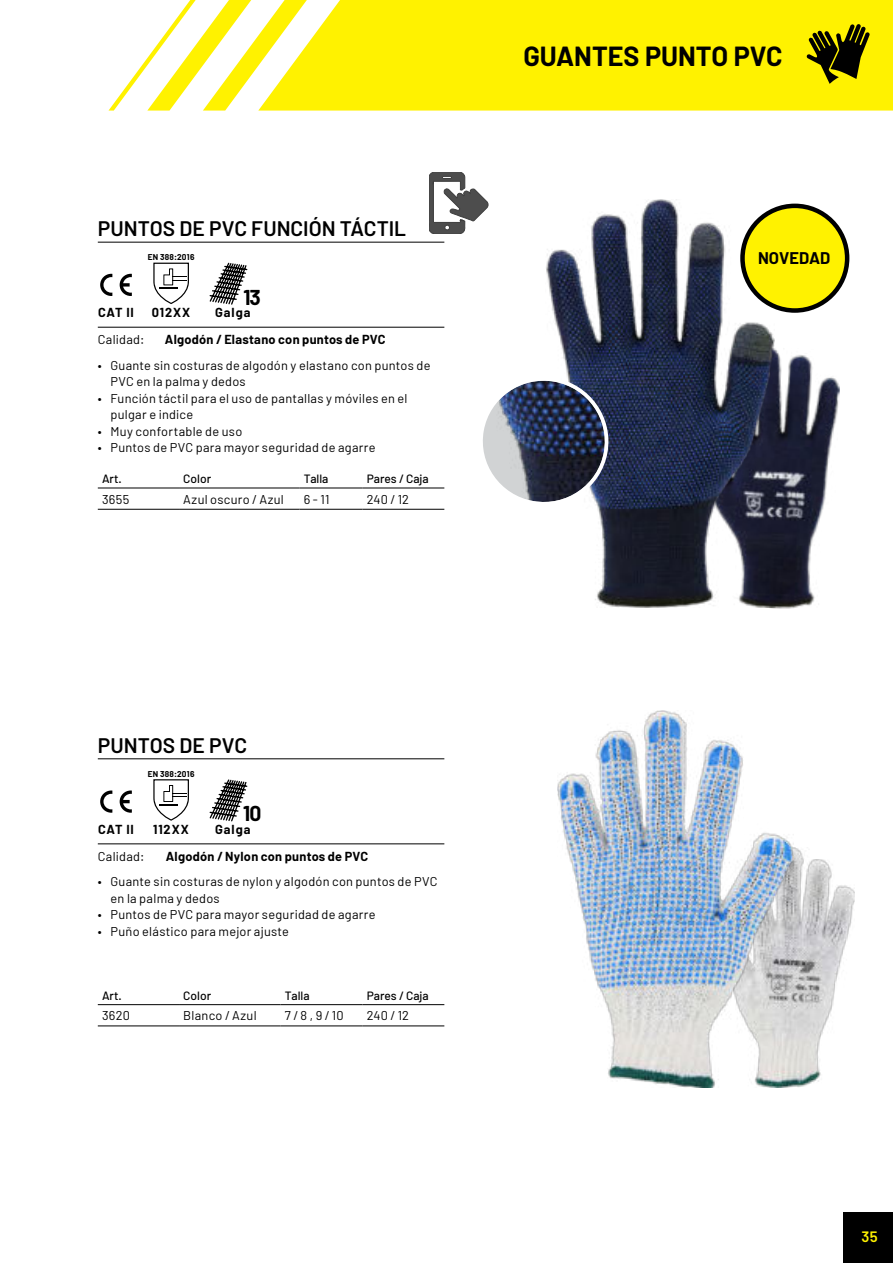
<style>
.page{position:relative;width:893px;height:1263px;background:#fff}
.page>*{position:absolute;margin:0;border:0;box-sizing:border-box;transform-origin:0 0}
.t1{font:700 27px "Barlow";color:#000}
.t2{font:600 21px "Barlow";color:#000}
.t3{font:700 21px "Barlow";color:#000}
.t4{font:700 16.5px "Barlow";letter-spacing:.005em;color:#000}
.t5{font:600 15px "Barlow";color:#fff200}
.t6{font:12.75px/16.5px "Barlow";letter-spacing:.02em;color:#000}
.t7{font:700 12.75px "Barlow";letter-spacing:.02em;color:#000}
.t8{font:500 12px "Barlow";color:#000}
.t9{font:700 8.25px "Barlow";letter-spacing:.035em;color:#000}
</style>
<div class="page">
<img style="left:793px;top:847px;width:62px;height:240px">
<img style="left:558px;top:711px;width:235px;height:376px">
<img style="left:770px;top:345px;width:70px;height:264px">
<img style="left:546px;top:200px;width:228px;height:408px">
<svg style="left:483px;top:370px;width:133px;height:139px"></svg>
<div style="left:742px;top:206px;width:105px;height:104px;background:#fff200;border-radius:50%"></div>
<div style="left:740px;top:204px;width:109px;height:109px;border:4px solid #000;border-radius:50%"></div>
<svg style="left:108px;top:0;width:785px;height:111px;fill:#fff200"></svg>
<svg style="left:807px;top:24px;width:63px;height:60px;background:#7f7800"></svg>
<hr style="left:98px;top:242px;width:346px;height:1px;background:#000">
<hr style="left:98px;top:327px;width:346px;height:1px;background:#000">
<svg style="left:120px;top:274px;width:12px;height:22px"></svg>
<svg style="left:100px;top:274px;width:12px;height:22px"></svg>
<svg style="left:153px;top:263px;width:36px;height:41px"></svg>
<svg style="left:209px;top:262px;width:39px;height:43px"></svg>
<hr style="left:98px;top:488px;width:81px;height:1px;background:#000">
<hr style="left:179px;top:488px;width:120px;height:1px;background:#000">
<hr style="left:299px;top:488px;width:64px;height:1px;background:#000">
<hr style="left:363px;top:488px;width:81px;height:1px;background:#000">
<hr style="left:98px;top:509px;width:81px;height:1px;background:#000">
<hr style="left:179px;top:509px;width:120px;height:1px;background:#000">
<hr style="left:299px;top:509px;width:64px;height:1px;background:#000">
<hr style="left:363px;top:509px;width:81px;height:1px;background:#000">
<hr style="left:98px;top:758px;width:346px;height:1px;background:#000">
<hr style="left:98px;top:843px;width:346px;height:1px;background:#000">
<svg style="left:120px;top:790px;width:12px;height:23px"></svg>
<svg style="left:100px;top:790px;width:12px;height:23px"></svg>
<svg style="left:153px;top:779px;width:36px;height:42px"></svg>
<svg style="left:209px;top:779px;width:39px;height:43px"></svg>
<hr style="left:98px;top:1004px;width:81px;height:1px;background:#000">
<hr style="left:179px;top:1004px;width:102px;height:1px;background:#000">
<hr style="left:281px;top:1004px;width:82px;height:1px;background:#000">
<hr style="left:363px;top:1004px;width:81px;height:1px;background:#000">
<hr style="left:98px;top:1026px;width:81px;height:1px;background:#000">
<hr style="left:179px;top:1026px;width:102px;height:1px;background:#000">
<hr style="left:281px;top:1026px;width:82px;height:1px;background:#000">
<hr style="left:363px;top:1026px;width:81px;height:1px;background:#000">
<svg style="left:429px;top:172px;width:59px;height:62px"></svg>
<div style="left:843px;top:1212px;width:50px;height:51px;background:#000"></div>
<h2 class="t2" style="left:98px;top:220px;width:310px">PUNTOS DE PVC FUNCIÓN TÁCTIL</h2>
<p class="t9" style="left:148px;top:254px;width:48px">EN 388:2016</p>
<p class="t7" style="left:98px;top:307px;width:37px">CAT II</p>
<p class="t7" style="left:152px;top:307px;width:40px">012XX</p>
<h2 class="t3" style="left:243px;top:289px;width:19px">13</h2>
<p class="t7" style="left:215px;top:307px;width:37px">Galga</p>
<p class="t6" style="left:98px;top:332px;width:48px">Calidad:</p>
<p class="t7" style="left:165px;top:334px;width:222px">Algodón / Elastano con puntos de PVC</p>
<p class="t6" style="left:111px;top:358px;width:321px;text-indent:-13px">• Guante sin costuras de algodón y elastano con puntos de<br>PVC en la palma y dedos</p>
<p class="t6" style="left:111px;top:391px;width:298px;text-indent:-13px">• Función táctil para el uso de pantallas y móviles en el pulgar e indice</p>
<p class="t6" style="left:98px;top:424px;width:146px">• Muy confortable de uso</p>
<p class="t6" style="left:98px;top:440px;width:279px">• Puntos de PVC para mayor seguridad de agarre</p>
<p class="t8" style="left:102px;top:474px;width:21px">Art.</p>
<p class="t8" style="left:183px;top:474px;width:29px">Color</p>
<p class="t8" style="left:304px;top:474px;width:26px">Talla</p>
<p class="t8" style="left:367px;top:474px;width:63px">Pares / Caja</p>
<p class="t6" style="left:102px;top:490px;width:29px">3655</p>
<p class="t6" style="left:183px;top:491px;width:102px">Azul oscuro / Azul</p>
<p class="t6" style="left:304px;top:491px;width:27px">6 - 11</p>
<p class="t6" style="left:367px;top:491px;width:44px">240 / 12</p>
<h1 class="t1" style="left:523px;top:45px;width:261px">GUANTES PUNTO PVC</h1>
<p class="t4" style="left:758px;top:251px;width:74px">NOVEDAD</p>
<h2 class="t2" style="left:98px;top:737px;width:151px">PUNTOS DE PVC</h2>
<p class="t9" style="left:148px;top:771px;width:48px">EN 388:2016</p>
<p class="t7" style="left:98px;top:824px;width:37px">CAT II</p>
<p class="t7" style="left:153px;top:824px;width:37px">112XX</p>
<h2 class="t3" style="left:243px;top:805px;width:20px">10</h2>
<p class="t7" style="left:215px;top:824px;width:37px">Galga</p>
<p class="t6" style="left:98px;top:849px;width:48px">Calidad:</p>
<p class="t7" style="left:166px;top:851px;width:204px">Algodón / Nylon con puntos de PVC</p>
<p class="t6" style="left:111px;top:874px;width:328px;text-indent:-13px">• Guante sin costuras de nylon y algodón con puntos de PVC en la palma y dedos</p>
<p class="t6" style="left:98px;top:907px;width:279px">• Puntos de PVC para mayor seguridad de agarre</p>
<p class="t6" style="left:98px;top:924px;width:193px">• Puño elástico para mejor ajuste</p>
<p class="t8" style="left:102px;top:991px;width:21px">Art.</p>
<p class="t8" style="left:183px;top:991px;width:29px">Color</p>
<p class="t8" style="left:285px;top:991px;width:26px">Talla</p>
<p class="t8" style="left:367px;top:991px;width:63px">Pares / Caja</p>
<p class="t6" style="left:102px;top:1007px;width:30px">3620</p>
<p class="t6" style="left:183px;top:1008px;width:75px">Blanco / Azul</p>
<p class="t6" style="left:285px;top:1008px;width:60px">7 / 8 , 9 / 10</p>
<p class="t6" style="left:367px;top:1008px;width:44px">240 / 12</p>
<p class="t5" style="left:861px;top:1230px;width:18px">35</p>
</div>
